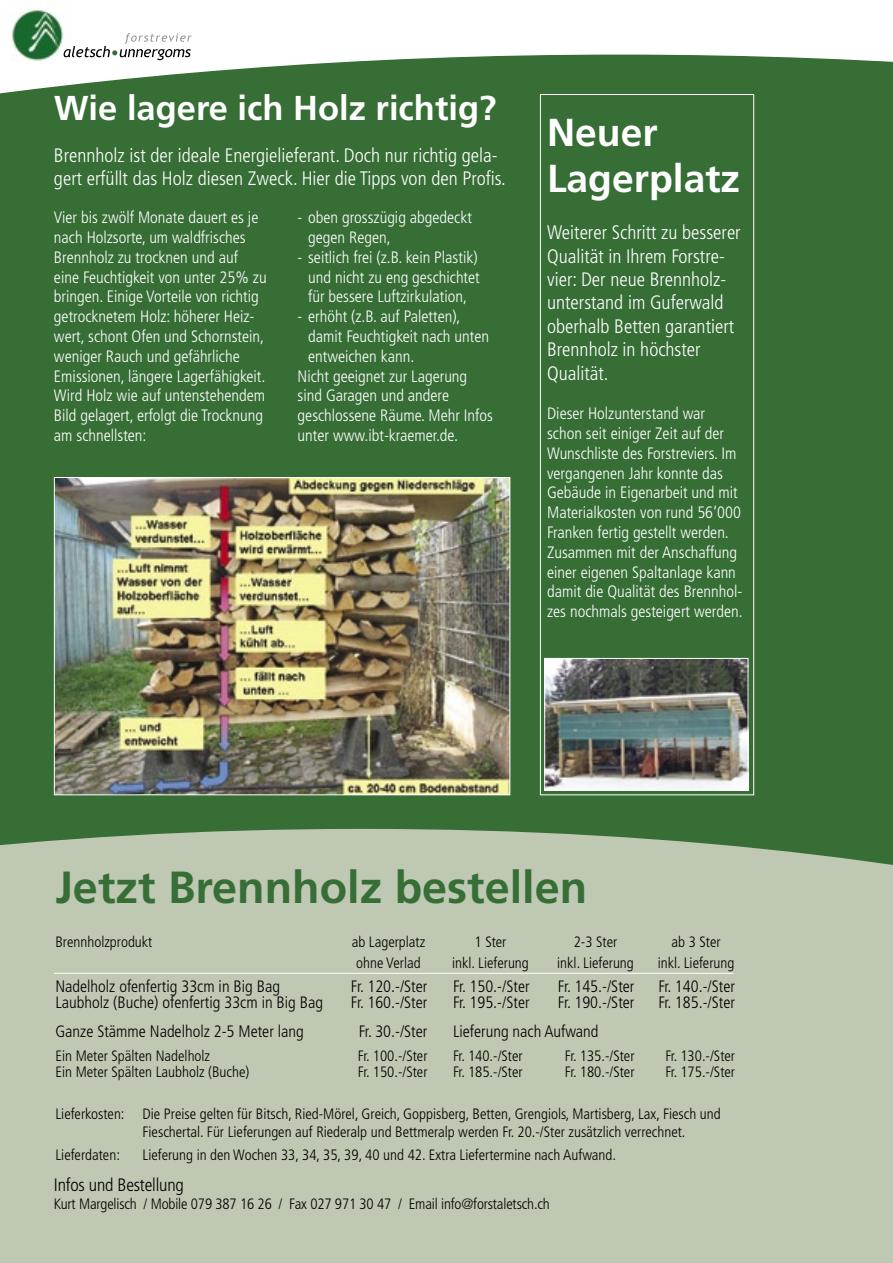
<style>
.page{position:relative;width:893px;height:1263px;background:#fff}
.page>*{position:absolute;margin:0;border:0;box-sizing:border-box;transform-origin:0 0}
.t1{font:700 45px "Frutiger";color:#366e36}
.t2{font:700 39px/46.8px "Frutiger";color:#fff}
.t3{font:700 34.5px "Frutiger";color:#fff}
.t4{font:300 condensed 19.5px/23.4px "Frutiger";color:#fff}
.t5{font:300 condensed 18px "Frutiger";letter-spacing:-.01em;color:#000}
.t6{font:300 condensed 16.5px/19.8px "Frutiger";color:#fff}
.t7{font:300 condensed 16.5px "Frutiger";color:#000}
.t8{font:300 condensed 15px/18px "Frutiger";color:#000}
</style>
<div class="page">
<div style="left:0;top:55px;width:893px;height:774px;background:#366e36"></div>
<div style="left:0;top:829px;width:893px;height:434px;background:#bec8b2"></div>
<img style="left:0;top:9px;width:72px;height:52px">
<svg style="left:64px;top:33px;width:128px;height:27px"></svg>
<div style="left:540px;top:94px;width:214px;height:701px;border:1px solid #fff"></div>
<img style="left:546px;top:660px;width:200px;height:129px">
<div style="left:544px;top:658px;width:204px;height:133px;border:1px solid #fff"></div>
<img style="left:56px;top:479px;width:452px;height:314px">
<div style="left:54px;top:477px;width:456px;height:318px;border:1px solid #fff"></div>
<hr style="left:54px;top:973px;width:679px;height:1px;background:#fff">
<h3 class="t3" style="left:54px;top:88px;width:444px">Wie lagere ich Holz richtig?</h3>
<p class="t4" style="left:54px;top:143px;width:453px">Brennholz ist der ideale Energielieferant. Doch nur richtig gela&shy;gert erfüllt das Holz diesen Zweck. Hier die Tipps von den Profis.</p>
<p class="t6" style="left:54px;top:208px;width:214px">Vier bis zwölf Monate dauert es je nach Holzsorte, um waldfrisches<br>Brennholz zu trocknen und auf eine Feuchtigkeit von unter 25% zu bringen. Einige Vorteile von richtig getrocknetem Holz: höherer Heiz&shy;wert, schont Ofen und Schornstein, weniger Rauch und gefährliche<br>Emissionen, längere Lagerfähigkeit.<br>Wird Holz wie auf untenstehendem<br>Bild gelagert, erfolgt die Trocknung am schnellsten:</p>
<p class="t6" style="left:308px;top:208px;width:165px;text-indent:-11px">- oben grosszügig abgedeckt gegen Regen,</p>
<p class="t6" style="left:308px;top:247px;width:173px;text-indent:-11px">- seitlich frei (z.B. kein Plastik) und nicht zu eng geschichtet für bessere Luftzirkulation,</p>
<p class="t6" style="left:298px;top:307px;width:164px">- erhöht (z.B. auf Paletten),</p>
<p class="t6" style="left:308px;top:327px;width:182px">damit Feuchtigkeit nach unten</p>
<p class="t6" style="left:308px;top:346px;width:108px">entweichen kann.</p>
<p class="t6" style="left:298px;top:366px;width:171px">Nicht geeignet zur Lagerung</p>
<p class="t6" style="left:298px;top:386px;width:153px">sind Garagen und andere</p>
<p class="t6" style="left:298px;top:406px;width:197px">geschlossene Räume. Mehr Infos</p>
<p class="t6" style="left:298px;top:426px;width:162px">unter www.ibt-kraemer.de.</p>
<h2 class="t2" style="left:547px;top:109px;width:194px">Neuer<br>Lagerplatz</h2>
<p class="t4" style="left:547px;top:221px;width:195px">Weiterer Schritt zu besserer<br>Qualität in Ihrem Forstre&shy;vier: Der neue Brennholz&shy;unterstand im Guferwald oberhalb Betten garantiert<br>Brennholz in höchster<br>Qualität.</p>
<p class="t6" style="left:547px;top:404px;width:197px">Dieser Holzunterstand war schon seit einiger Zeit auf der<br>Wunschliste des Forstreviers. Im vergangenen Jahr konnte das<br>Gebäude in Eigenarbeit und mit<br>Materialkosten von rund 56‘000<br>Franken fertig gestellt werden.<br>Zusammen mit der Anschaffung einer eigenen Spaltanlage kann damit die Qualität des Brennhol&shy;zes nochmals gesteigert werden.</p>
<h1 class="t1" style="left:55px;top:861px;width:533px">Jetzt Brennholz bestellen</h1>
<p class="t8" style="left:55px;top:933px;width:98px">Brennholzprodukt</p>
<p class="t8" style="left:352px;top:933px;width:75px">ab Lagerplatz</p>
<p class="t8" style="left:475px;top:933px;width:33px">1 Ster</p>
<p class="t8" style="left:574px;top:933px;width:45px">2-3 Ster</p>
<p class="t8" style="left:671px;top:933px;width:51px">ab 3 Ster</p>
<p class="t8" style="left:356px;top:954px;width:66px">ohne Verlad</p>
<p class="t8" style="left:452px;top:954px;width:78px">inkl. Lieferung</p>
<p class="t8" style="left:557px;top:954px;width:78px">inkl. Lieferung</p>
<p class="t8" style="left:658px;top:954px;width:78px">inkl. Lieferung</p>
<p class="t7" style="left:55px;top:977px;width:226px">Nadelholz ofenfertig 33cm in Big Bag</p>
<p class="t7" style="left:351px;top:977px;width:78px">Fr. 120.-/Ster</p>
<p class="t7" style="left:453px;top:977px;width:78px">Fr. 150.-/Ster</p>
<p class="t7" style="left:558px;top:977px;width:78px">Fr. 145.-/Ster</p>
<p class="t7" style="left:658px;top:977px;width:78px">Fr. 140.-/Ster</p>
<p class="t7" style="left:55px;top:993px;width:269px">Laubholz (Buche) ofenfertig 33cm in Big Bag</p>
<p class="t7" style="left:351px;top:993px;width:78px">Fr. 160.-/Ster</p>
<p class="t7" style="left:453px;top:993px;width:78px">Fr. 195.-/Ster</p>
<p class="t7" style="left:558px;top:993px;width:78px">Fr. 190.-/Ster</p>
<p class="t7" style="left:658px;top:993px;width:78px">Fr. 185.-/Ster</p>
<p class="t7" style="left:55px;top:1022px;width:250px">Ganze Stämme Nadelholz 2-5 Meter lang</p>
<p class="t7" style="left:359px;top:1022px;width:70px">Fr. 30.-/Ster</p>
<p class="t7" style="left:453px;top:1022px;width:147px">Lieferung nach Aufwand</p>
<p class="t8" style="left:55px;top:1047px;width:156px">Ein Meter Spälten Nadelholz</p>
<p class="t8" style="left:358px;top:1047px;width:71px">Fr. 100.-/Ster</p>
<p class="t8" style="left:453px;top:1047px;width:71px">Fr. 140.-/Ster</p>
<p class="t8" style="left:565px;top:1047px;width:71px">Fr. 135.-/Ster</p>
<p class="t8" style="left:665px;top:1047px;width:71px">Fr. 130.-/Ster</p>
<p class="t8" style="left:55px;top:1063px;width:195px">Ein Meter Spälten Laubholz (Buche)</p>
<p class="t8" style="left:358px;top:1063px;width:71px">Fr. 150.-/Ster</p>
<p class="t8" style="left:453px;top:1063px;width:71px">Fr. 185.-/Ster</p>
<p class="t8" style="left:565px;top:1063px;width:71px">Fr. 180.-/Ster</p>
<p class="t8" style="left:665px;top:1063px;width:71px">Fr. 175.-/Ster</p>
<p class="t8" style="left:142px;top:1105px;width:580px;text-indent:-87px">Lieferkosten: Die Preise gelten für Bitsch, Ried-Mörel, Greich, Goppisberg, Betten, Grengiols, Martisberg, Lax, Fiesch und<br>Fieschertal. Für Lieferungen auf Riederalp und Bettmeralp werden Fr. 20.-/Ster zusätzlich verrechnet.</p>
<p class="t8" style="left:55px;top:1146px;width:66px">Lieferdaten:</p>
<p class="t8" style="left:142px;top:1146px;width:475px">Lieferung in den Wochen 33, 34, 35, 39, 40 und 42. Extra Liefertermine nach Aufwand.</p>
<p class="t5" style="left:54px;top:1174px;width:131px">Infos und Bestellung</p>
<p class="t8" style="left:54px;top:1194px;width:497px">Kurt Margelisch / Mobile 079 387 16 26 / Fax 027 971 30 47 / Email info@forstaletsch.ch</p>
</div>
